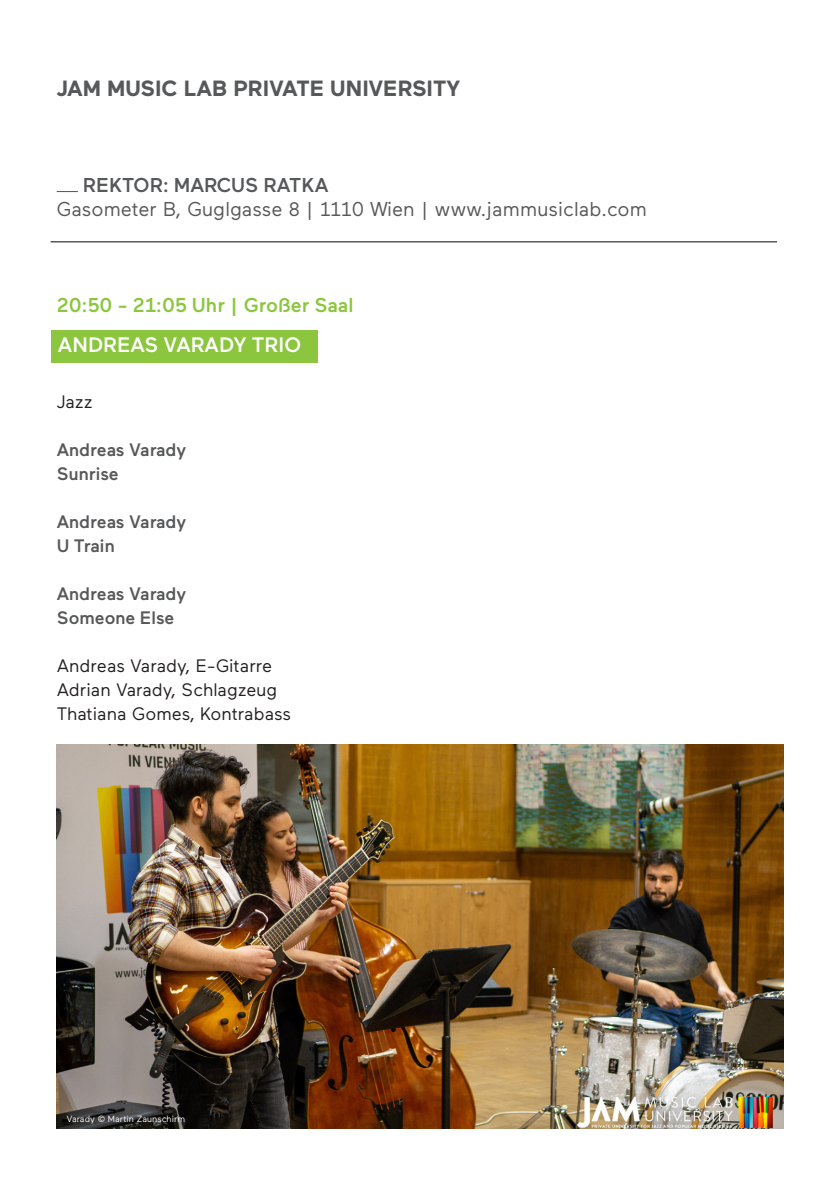
<style>
.page{position:relative;width:840px;height:1191px;background:#fff}
.page>*{position:absolute;margin:0;border:0;box-sizing:border-box;transform-origin:0 0}
.Programm{font:700 22px "Maax";color:#57585a}
.Programm-2{font:500 20.8px "Maax";color:#fff}
.Programm-3{font:20px "Maax";color:#57585a}
.Programm-4{font:500 20px "Maax";color:#8bc63e}
.Programm-5{font:500 20px "Maax";color:#57585a}
.Programm-6{font:18px "Maax";color:#231f20}
.Programm-7{font:500 18px "Maax";color:#57585a}
.Copyright{font:9px "Maax";color:#fff}
</style>
<div class="page">
<div style="left:51px;top:330px;width:266px;height:33px;background:#8bc63e"></div>
<svg style="left:57px;top:191px;width:21px;height:1px"></svg>
<hr style="left:51px;top:241px;width:725px;height:1px;background:#57585a">
<img style="left:57px;top:744px;width:725px;height:384px">
<p class="Programm" style="left:57px;top:76px;width:405px">JAM MUSIC LAB PRIVATE UNIVERSITY</p>
<p class="Programm-5" style="left:83px;top:174px;width:247px">REKTOR: MARCUS RATKA</p>
<p class="Programm-3" style="left:57px;top:198px;width:591px">Gasometer B, Guglgasse 8 | 1110 Wien | www.jammusiclab.com</p>
<p class="Programm-4" style="left:57px;top:294px;width:298px">20:50 - 21:05 Uhr | Großer Saal</p>
<p class="Programm-2" style="left:58px;top:333px;width:244px">ANDREAS VARADY TRIO</p>
<p class="Programm-6" style="left:57px;top:392px;width:38px">Jazz</p>
<p class="Programm-7" style="left:57px;top:440px;width:131px">Andreas Varady</p>
<p class="Programm-7" style="left:57px;top:464px;width:63px">Sunrise</p>
<p class="Programm-7" style="left:57px;top:512px;width:131px">Andreas Varady</p>
<p class="Programm-7" style="left:57px;top:536px;width:59px">U Train</p>
<p class="Programm-7" style="left:57px;top:584px;width:131px">Andreas Varady</p>
<p class="Programm-7" style="left:57px;top:608px;width:119px">Someone Else</p>
<p class="Programm-6" style="left:57px;top:656px;width:217px">Andreas Varady, E-Gitarre</p>
<p class="Programm-6" style="left:57px;top:680px;width:222px">Adrian Varady, Schlagzeug</p>
<p class="Programm-6" style="left:57px;top:704px;width:236px">Thatiana Gomes, Kontrabass</p>
<p class="Copyright" style="left:67px;top:1113px;width:120px">Varady © Martin Zaunschirm</p>
</div>
